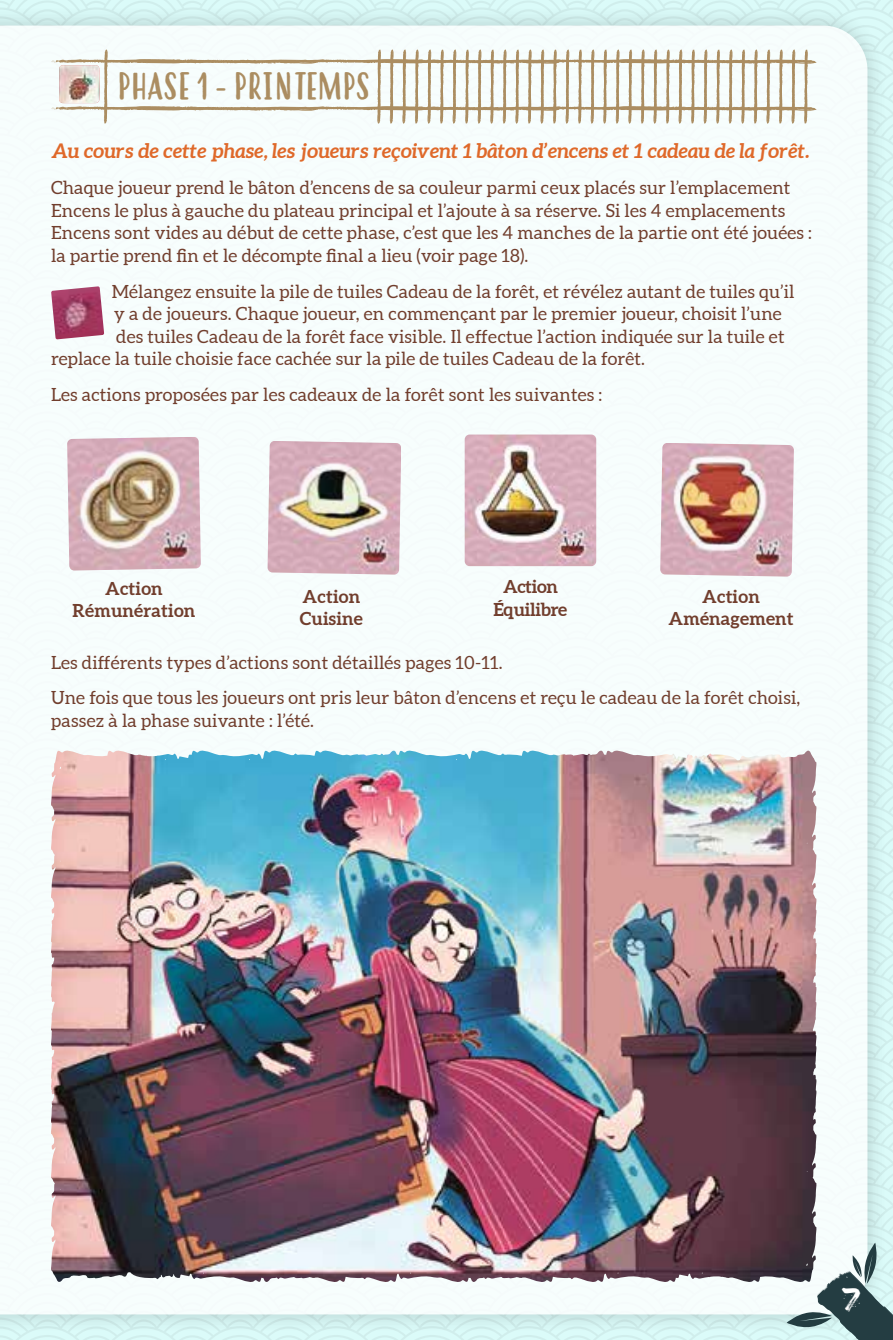
<style>
.page{position:relative;width:893px;height:1340px;background:#fff}
.page>*{position:absolute;margin:0;border:0;box-sizing:border-box;transform-origin:0 0}
.t1{font:38.25px "Hastoler";letter-spacing:-.03em;color:#ab8d61}
.t2{font:33.75px "Flagellum Dei";color:#fff}
.t3{font:italic 700 20.25px "Aleo";letter-spacing:-.01em;color:#df692a}
.t4{font:18.22px/22.5px "Aleo";letter-spacing:.01em;color:#713e2d}
.t5{font:700 18.22px/22.5px "Aleo";letter-spacing:.01em;color:#713e2d;text-align:center}
.t6{font:700 18.22px/22.5px "Aleo";letter-spacing:-.02em;color:#713e2d;text-align:center}
</style>
<div class="page">
<div style="left:0;top:4px;width:889px;height:1331px;background:#000;opacity:.24"></div>
<img style="left:0;top:26px;width:867px;height:1288px">
<svg style="left:787px;top:1242px;width:106px;height:97px"></svg>
<svg style="left:51px;top:49px;width:766px;height:75px"></svg>
<img style="left:268px;top:441px;width:133px;height:133px">
<img style="left:465px;top:434px;width:131px;height:132px">
<img style="left:660px;top:443px;width:134px;height:133px">
<img style="left:51px;top:286px;width:53px;height:53px">
<img style="left:67px;top:437px;width:134px;height:133px">
<img style="left:471px;top:749px;width:334px;height:11px">
<h1 class="t1" style="left:117px;top:65px;width:255px">PHASE 1 - PRINTEMPS</h1>
<p class="t3" style="left:51px;top:139px;width:760px">Au cours de cette phase, les joueurs reçoivent 1 bâton d’encens et 1 cadeau de la forêt.</p>
<p class="t4" style="left:51px;top:177px;width:762px">Chaque joueur prend le bâton d’encens de sa couleur parmi ceux placés sur l’emplacement Encens le plus à gauche du plateau principal et l’ajoute à sa réserve. Si les 4 emplacements Encens sont vides au début de cette phase, c’est que les 4 manches de la partie ont été jouées : la partie prend fin et le décompte final a lieu (voir page 18).</p>
<p class="t4" style="left:112px;top:281px;width:684px">Mélangez ensuite la pile de tuiles Cadeau de la forêt, et révélez autant de tuiles qu’il</p>
<p class="t4" style="left:114px;top:303px;width:669px">y a de joueurs. Chaque joueur, en commençant par le premier joueur, choisit l’une</p>
<p class="t4" style="left:116px;top:326px;width:670px">des tuiles Cadeau de la forêt face visible. Il effectue l’action indiquée sur la tuile et</p>
<p class="t4" style="left:51px;top:348px;width:596px">replace la tuile choisie face cachée sur la pile de tuiles Cadeau de la forêt.</p>
<p class="t4" style="left:51px;top:384px;width:553px">Les actions proposées par les cadeaux de la forêt sont les suivantes :</p>
<p class="t5" style="left:72px;top:577px;width:124px">Action<br>Rémunération</p>
<p class="t5" style="left:300px;top:585px;width:65px;text-align:left">Action<br>Cuisine</p>
<p class="t6" style="left:494px;top:576px;width:75px">Action<br>Équilibre</p>
<p class="t5" style="left:668px;top:585px;width:127px">Action<br>Aménagement</p>
<p class="t4" style="left:51px;top:645px;width:751px;line-height:35.8px">Les différents types d’actions sont détaillés pages 10-11.<br>Une fois que tous les joueurs ont pris leur bâton d’encens et reçu le cadeau de la forêt choisi,</p>
<p class="t4" style="left:51px;top:710px;width:265px">passez à la phase suivante : l’été.</p>
<h2 class="t2" style="left:841px;top:1278px;width:21px">7</h2>
</div>
